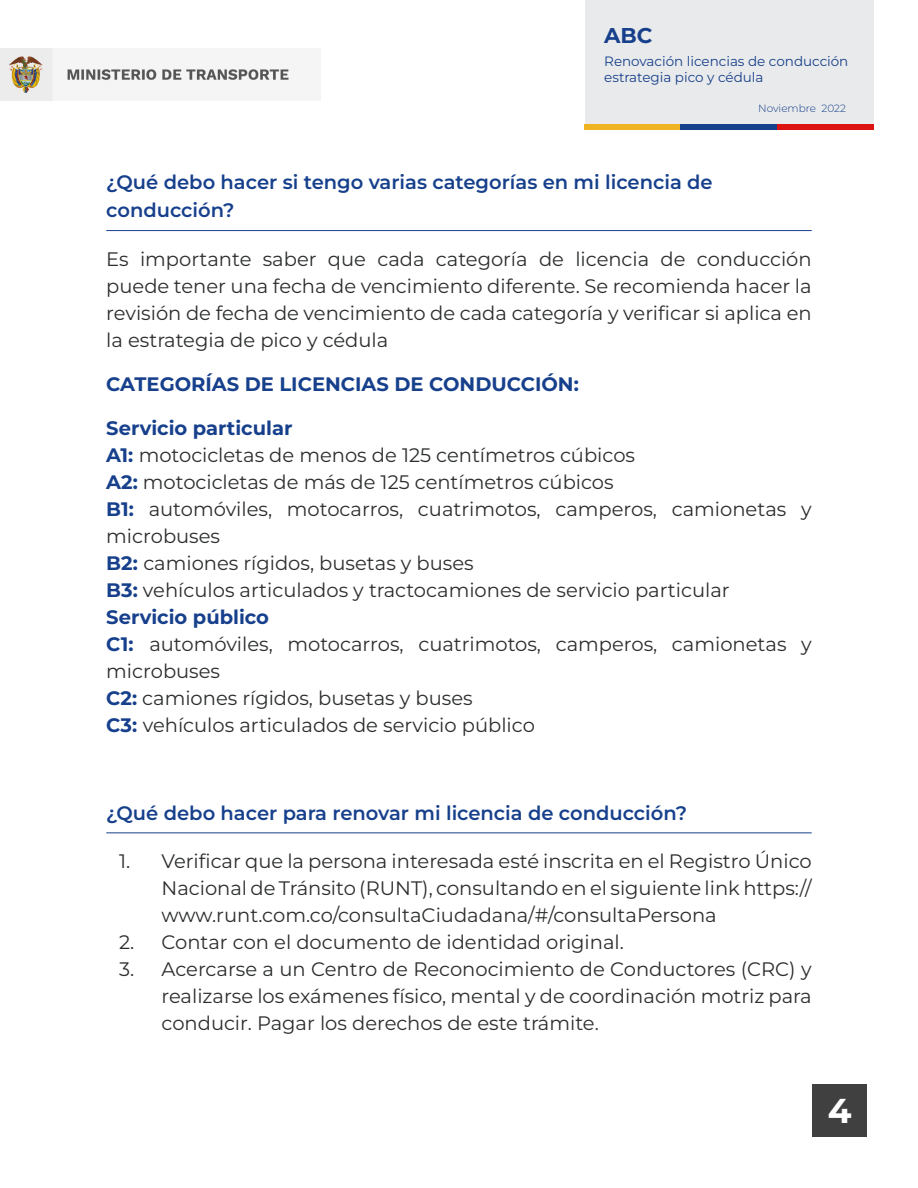
<style>
.page{position:relative;width:918px;height:1188px;background:#fff}
.page>*{position:absolute;margin:0;border:0;box-sizing:border-box;transform-origin:0 0}
.t1{font:700 34.5px "Montserrat";color:#fff}
.t2{font:700 21.45px "Montserrat";color:#17408c}
.Parrafo{font:19.5px/27px "Montserrat";color:#2c2e2f;text-align:justify}
.Pregunta{font:600 19.5px/28.5px "Montserrat";color:#17408c}
.Parrafo-2{font:700 19.5px "Montserrat";color:#17408c}
.t3{font:13.5px/16.2px "Montserrat";color:#17408c}
.t4{font:300 10.5px "Montserrat";color:#17408c}
.s1{font-weight:700;color:#17408c}
</style>
<div class="page">
<div style="left:813px;top:1085px;width:54px;height:52px;background:#404041"></div>
<div style="left:585px;top:0;width:288px;height:129px;background:#e9eaeb"></div>
<img style="left:0;top:49px;width:292px;height:52px">
<div style="left:584px;top:124px;width:97px;height:5px;background:#f0b324"></div>
<div style="left:681px;top:124px;width:96px;height:5px;background:#17408c"></div>
<div style="left:777px;top:124px;width:97px;height:5px;background:#db1412"></div>
<hr style="left:106px;top:230px;width:706px;height:1px;background:#17408c">
<hr style="left:106px;top:833px;width:706px;height:1px;background:#17408c">
<p class="t2" style="left:604px;top:21px;width:50px">ABC</p>
<p class="t3" style="left:604px;top:52px;width:246px">Renovación licencias de conducción estrategia pico y cédula</p>
<p class="t4" style="left:758px;top:101px;width:89px">Noviembre 2022</p>
<p class="Pregunta" style="left:106px;top:167px;width:608px">¿Qué debo hacer si tengo varias categorías en mi licencia de conducción?</p>
<p class="Parrafo" style="left:106px;top:245px;width:707px">Es importante saber que cada categoría de licencia de conducción puede tener una fecha de vencimiento diferente. Se recomienda hacer la revisión de fecha de vencimiento de cada categoría y verificar si aplica en la estrategia de pico y cédula</p>
<p class="Parrafo-2" style="left:106px;top:371px;width:474px">CATEGORÍAS DE LICENCIAS DE CONDUCCIÓN:</p>
<p class="Parrafo-2" style="left:106px;top:415px;width:188px">Servicio particular</p>
<p class="Parrafo" style="left:106px;top:441px;width:530px"><span class="s1">A1:</span> motocicletas de menos de 125 centímetros cúbicos</p>
<p class="Parrafo" style="left:106px;top:468px;width:509px"><span class="s1">A2:</span> motocicletas de más de 125 centímetros cúbicos</p>
<p class="Parrafo" style="left:106px;top:495px;width:707px"><span class="s1">B1:</span> automóviles, motocarros, cuatrimotos, camperos, camionetas y microbuses</p>
<p class="Parrafo" style="left:106px;top:549px;width:369px"><span class="s1">B2:</span> camiones rígidos, busetas y buses</p>
<p class="Parrafo" style="left:106px;top:576px;width:625px"><span class="s1">B3:</span> vehículos articulados y tractocamiones de servicio particular</p>
<p class="Parrafo-2" style="left:106px;top:604px;width:164px">Servicio público</p>
<p class="Parrafo" style="left:106px;top:630px;width:707px"><span class="s1">C1:</span> automóviles, motocarros, cuatrimotos, camperos, camionetas y microbuses</p>
<p class="Parrafo" style="left:106px;top:684px;width:368px"><span class="s1">C2:</span> camiones rígidos, busetas y buses</p>
<p class="Parrafo" style="left:106px;top:711px;width:430px"><span class="s1">C3:</span> vehículos articulados de servicio público</p>
<p class="Pregunta" style="left:106px;top:798px;width:582px">¿Qué debo hacer para renovar mi licencia de conducción?</p>
<p class="Parrafo" style="left:162px;top:847px;width:652px;text-indent:-43px">1. Verificar que la persona interesada esté inscrita en el Registro Único Nacional de Tránsito (RUNT), consultando en el siguiente link https:// www.runt.com.co/consultaCiudadana/#/consultaPersona</p>
<p class="Parrafo" style="left:119px;top:928px;width:506px">2. Contar con el documento de identidad original.</p>
<p class="Parrafo" style="left:162px;top:955px;width:652px;text-indent:-43px">3. Acercarse a un Centro de Reconocimiento de Conductores (CRC) y realizarse los exámenes físico, mental y de coordinación motriz para conducir. Pagar los derechos de este trámite.</p>
<h1 class="t1" style="left:828px;top:1088px;width:25px">4</h1>
</div>
